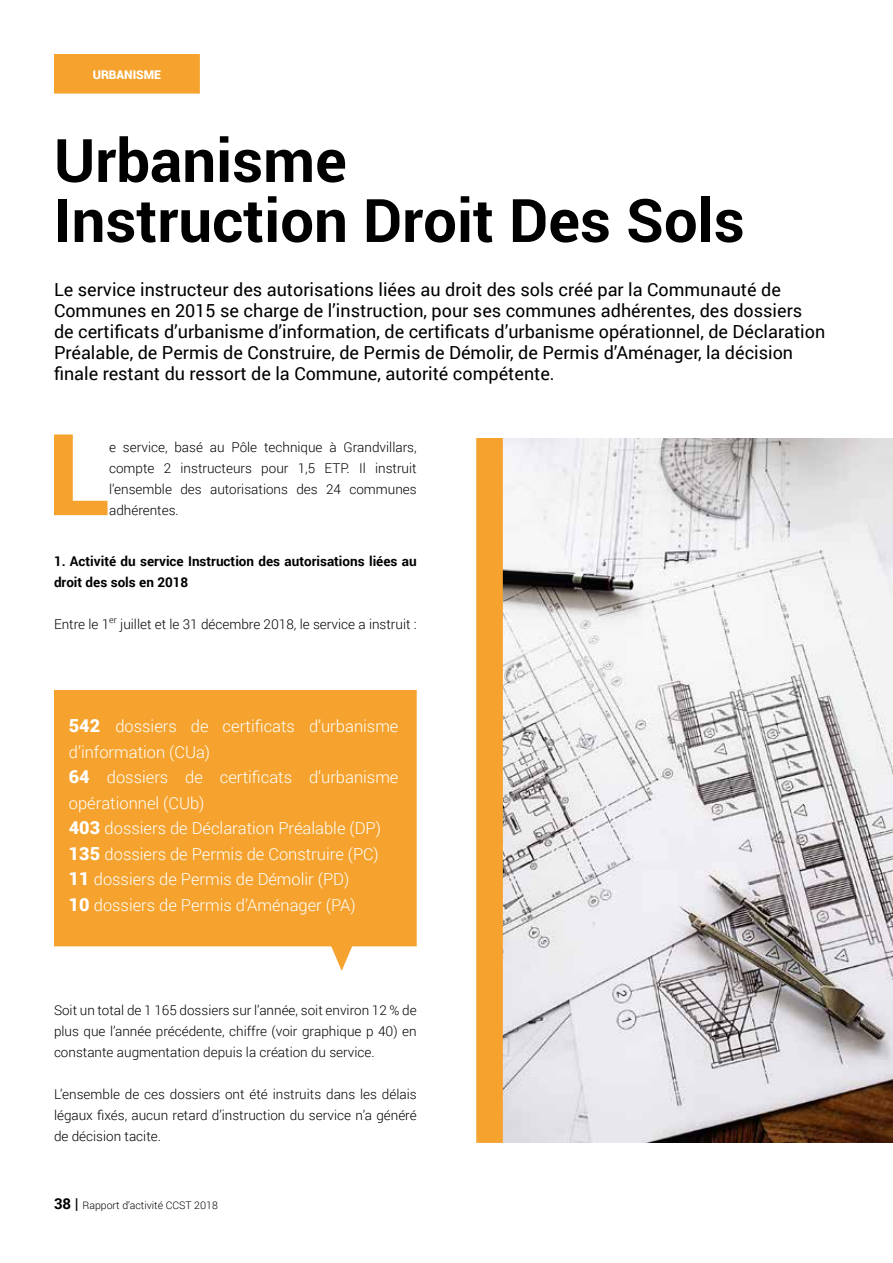
<style>
.page{position:relative;width:893px;height:1263px;background:#fff}
.page>*{position:absolute;margin:0;border:0;box-sizing:border-box;transform-origin:0 0}
.t1{font:900 113.4px "Roboto";color:#f5a32e}
.t2{font:700 60px/60px "Roboto";color:#000}
.t3{font:18px/21px "Roboto";color:#000}
.t4{font:300 16.5px/25.5px "Roboto";color:#fff}
.t5{font:300 13.5px/21px "Roboto";color:#000;text-align:justify}
.t6{font:700 13.5px/21px "Roboto";color:#000}
.t7{font:900 12px "Roboto";color:#fff}
.t8{font:300 10.5px "Roboto";color:#000}
.s1{font-weight:900;font-size:18px}
.s2{font-weight:700;font-size:15px}
</style>
<div class="page">
<div style="left:54px;top:54px;width:146px;height:40px;background:#f5a32e;border:2px solid #f5a32e"></div>
<img style="left:503px;top:438px;width:390px;height:705px">
<div style="left:476px;top:438px;width:27px;height:705px;background:#f5a32e;border:2px solid #f5a32e"></div>
<svg style="left:329px;top:946px;width:25px;height:25px"></svg>
<div style="left:54px;top:690px;width:363px;height:256px;background:#f5a32e"></div>
<p class="t7" style="left:93px;top:66px;width:70px">URBANISME</p>
<h2 class="t2" style="left:54px;top:128px;width:692px">Urbanisme<br>Instruction Droit Des Sols</h2>
<p class="t3" style="left:54px;top:279px;width:773px">Le service instructeur des autorisations liées au droit des sols créé par la Communauté de Communes en 2015 se charge de l’instruction, pour ses communes adhérentes, des dossiers de certificats d’urbanisme d’information, de certificats d’urbanisme opérationnel, de Déclaration Préalable, de Permis de Construire, de Permis de Démolir, de Permis d’Aménager, la décision finale restant du ressort de la Commune, autorité compétente.</p>
<h1 class="t1" style="left:48px;top:395px;width:63px">L</h1>
<p class="t5" style="left:109px;top:436px;width:309px">e service, basé au Pôle technique à Grandvillars, compte 2 instructeurs pour 1,5 ETP. Il instruit l’ensemble des autorisations des 24 communes adhérentes.</p>
<p class="t6" style="left:54px;top:550px;width:364px">1. Activité du service Instruction des autorisations liées au droit des sols en 2018</p>
<p class="t5" style="left:54px;top:613px;width:364px">Entre le 1<sup>er</sup> juillet et le 31 décembre 2018, le service a instruit :</p>
<p class="t4" style="left:69px;top:713px;width:331px"><span class="s1">542</span> dossiers de certificats d’urbanisme d’information (CUa)<br><span class="s1">64</span> dossiers de certificats d’urbanisme opérationnel (CUb)<br><span class="s1">403</span> dossiers de Déclaration Préalable (DP)<br><span class="s1">135</span> dossiers de Permis de Construire (PC)<br><span class="s1">11</span> dossiers de Permis de Démolir (PD)<br><span class="s1">10</span> dossiers de Permis d’Aménager (PA)</p>
<p class="t5" style="left:54px;top:999px;width:364px">Soit un total de 1 165 dossiers sur l’année, soit environ 12 % de plus que l’année précédente, chiffre (voir graphique p 40) en constante augmentation depuis la création du service.</p>
<p class="t5" style="left:54px;top:1083px;width:364px">L’ensemble de ces dossiers ont été instruits dans les délais légaux fixés, aucun retard d’instruction du service n’a généré de décision tacite.</p>
<p class="t8" style="left:54px;top:1198px;width:165px"><span class="s2">38 |</span> Rapport d’activité CCST 2018</p>
</div>
